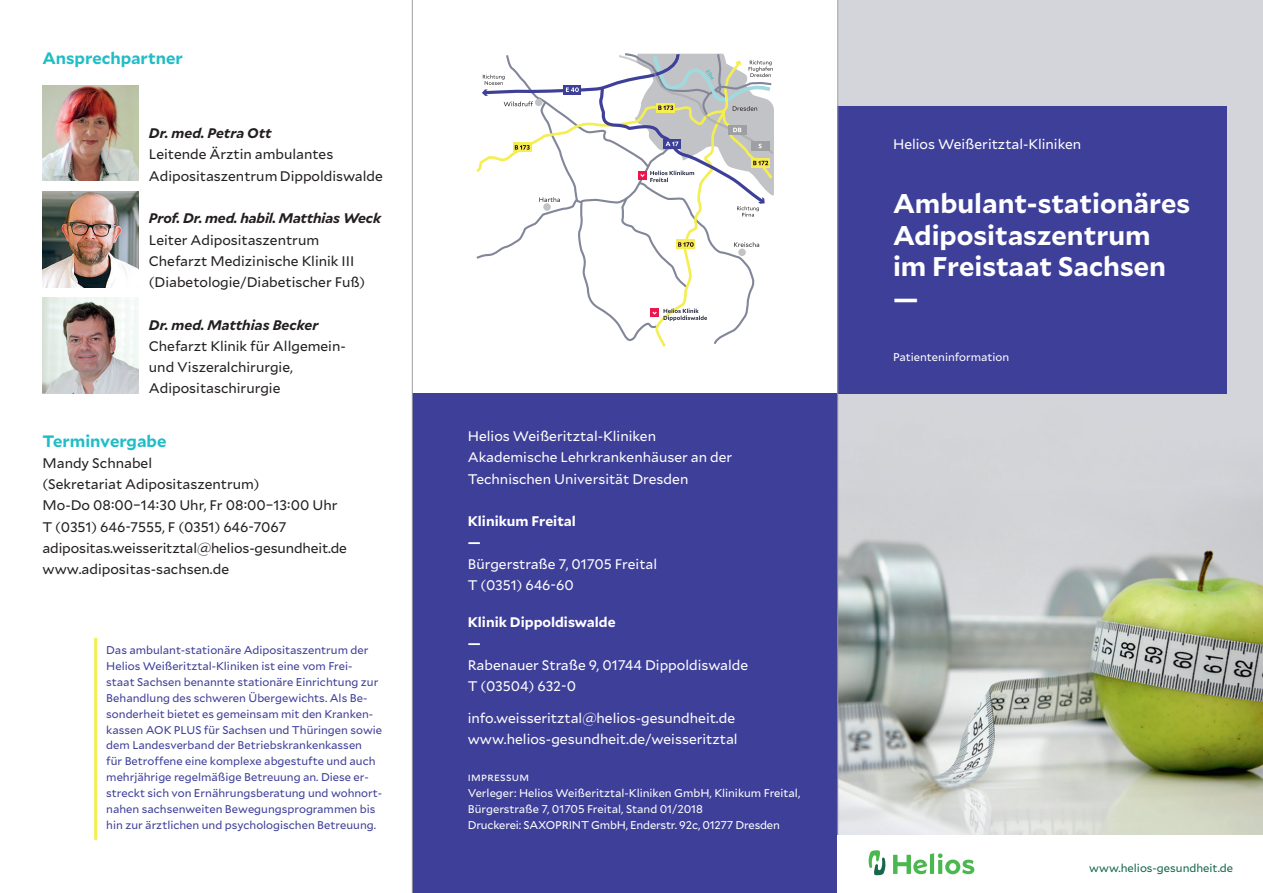
<style>
.page{position:relative;width:1263px;height:893px;background:#fff}
.page>*{position:absolute;margin:0;border:0;box-sizing:border-box;transform-origin:0 0}
.t1{font:700 27px/32px "Mallory";color:#fff}
.t2{font:700 16.5px "Mallory";color:#21bdc6}
.t3{font:13.8px/21.3px "Mallory";color:#231f20}
.t4{font:13.8px/21.3px "Mallory";color:#fff}
.t5{font:italic 700 13.8px "Mallory";letter-spacing:-.01em;color:#231f20}
.t6{font:700 13.8px/21.3px "Mallory";color:#fff}
.t7{font:11.25px/15.9px "Mallory";color:#3e3f99}
.t8{font:11.25px/15.9px "Mallory";color:#fff}
.t9{font:11.25px "Mallory";color:#14684c}
</style>
<div class="page">
<img style="left:838px;top:0;width:425px;height:835px">
<div style="left:838px;top:106px;width:389px;height:287px;background:#3e3f99"></div>
<div style="left:412px;top:393px;width:426px;height:500px;background:#3e3f99"></div>
<svg style="left:476px;top:53px;width:298px;height:294px"></svg>
<img style="left:43px;top:191px;width:95px;height:96px">
<img style="left:43px;top:85px;width:95px;height:96px">
<img style="left:43px;top:298px;width:95px;height:95px">
<hr style="left:94px;top:638px;width:3px;height:202px;background:#f4ee50">
<hr style="left:412px;top:0;width:1px;height:893px;background:#9d9fa2">
<hr style="left:837px;top:0;width:1px;height:893px;background:#9d9fa2">
<svg style="left:893px;top:853px;width:81px;height:21px"></svg>
<svg style="left:868px;top:850px;width:17px;height:25px"></svg>
<h2 class="t2" style="left:43px;top:45px;width:142px">Ansprechpartner</h2>
<p class="t5" style="left:149px;top:123px;width:124px">Dr. med. Petra Ott</p>
<p class="t3" style="left:149px;top:143px;width:235px">Leitende Ärztin ambulantes<br>Adipositaszentrum Dippoldiswalde</p>
<p class="t5" style="left:149px;top:208px;width:234px">Prof. Dr. med. habil. Matthias Weck</p>
<p class="t3" style="left:149px;top:228px;width:218px">Leiter Adipositaszentrum<br>Chefarzt Medizinische Klinik III (Diabetologie/Diabetischer Fuß)</p>
<p class="t5" style="left:149px;top:314px;width:171px">Dr. med. Matthias Becker</p>
<p class="t3" style="left:149px;top:335px;width:198px">Chefarzt Klinik für Allgemein&shy;und Viszeralchirurgie,<br>Adipositaschirurgie</p>
<h2 class="t2" style="left:43px;top:428px;width:125px">Terminvergabe</h2>
<p class="t3" style="left:43px;top:451px;width:306px">Mandy Schnabel<br>(Sekretariat Adipositaszentrum)<br>Mo-Do 08:00–14:30 Uhr, Fr 08:00–13:00 Uhr T (0351) 646-7555, F (0351) 646-7067 adipositas.weisseritztal@helios-gesundheit.de www.adipositas-sachsen.de</p>
<p class="t7" style="left:106px;top:641px;width:277px">Das ambulant-stationäre Adipositaszentrum der Helios Weißeritztal-Kliniken ist eine vom Frei&shy;staat Sachsen benannte stationäre Einrichtung zur Behandlung des schweren Übergewichts. Als Be&shy;sonderheit bietet es gemeinsam mit den Kranken&shy;kassen AOK PLUS für Sachsen und Thüringen sowie dem Landesverband der Betriebskrankenkassen<br>für Betroffene eine komplexe abgestufte und auch mehrjährige regelmäßige Betreuung an. Diese er&shy;streckt sich von Ernährungsberatung und wohnort&shy;nahen sachsenweiten Bewegungsprogrammen bis hin zur ärztlichen und psychologischen Betreuung.</p>
<p class="t4" style="left:468px;top:425px;width:266px">Helios Weißeritztal-Kliniken<br>Akademische Lehrkrankenhäuser an der<br>Technischen Universität Dresden</p>
<p class="t6" style="left:468px;top:510px;width:110px">Klinikum Freital —</p>
<p class="t4" style="left:468px;top:552px;width:191px">Bürgerstraße 7, 01705 Freital<br>T (0351) 646-60</p>
<p class="t6" style="left:468px;top:611px;width:149px">Klinik Dippoldiswalde —</p>
<p class="t4" style="left:468px;top:653px;width:282px">Rabenauer Straße 9, 01744 Dippoldiswalde<br>T (03504) 632-0</p>
<p class="t4" style="left:468px;top:707px;width:271px">info.weisseritztal@helios-gesundheit.de www.helios-gesundheit.de/weisseritztal</p>
<p class="t8" style="left:468px;top:769px;width:334px">impressum<br>Verleger: Helios Weißeritztal-Kliniken GmbH, Klinikum Freital, Bürgerstraße 7, 01705 Freital, Stand 01/2018<br>Druckerei: SAXOPRINT GmbH, Enderstr. 92c, 01277 Dresden</p>
<p class="t4" style="left:893px;top:133px;width:190px">Helios Weißeritztal-Kliniken</p>
<h1 class="t1" style="left:893px;top:185px;width:299px">Ambulant-stationäres<br>Adipositaszentrum im Freistaat Sachsen —</h1>
<p class="t8" style="left:893px;top:349px;width:118px">Patienteninformation</p>
<p class="t9" style="left:1089px;top:860px;width:145px">www.helios-gesundheit.de</p>
</div>
